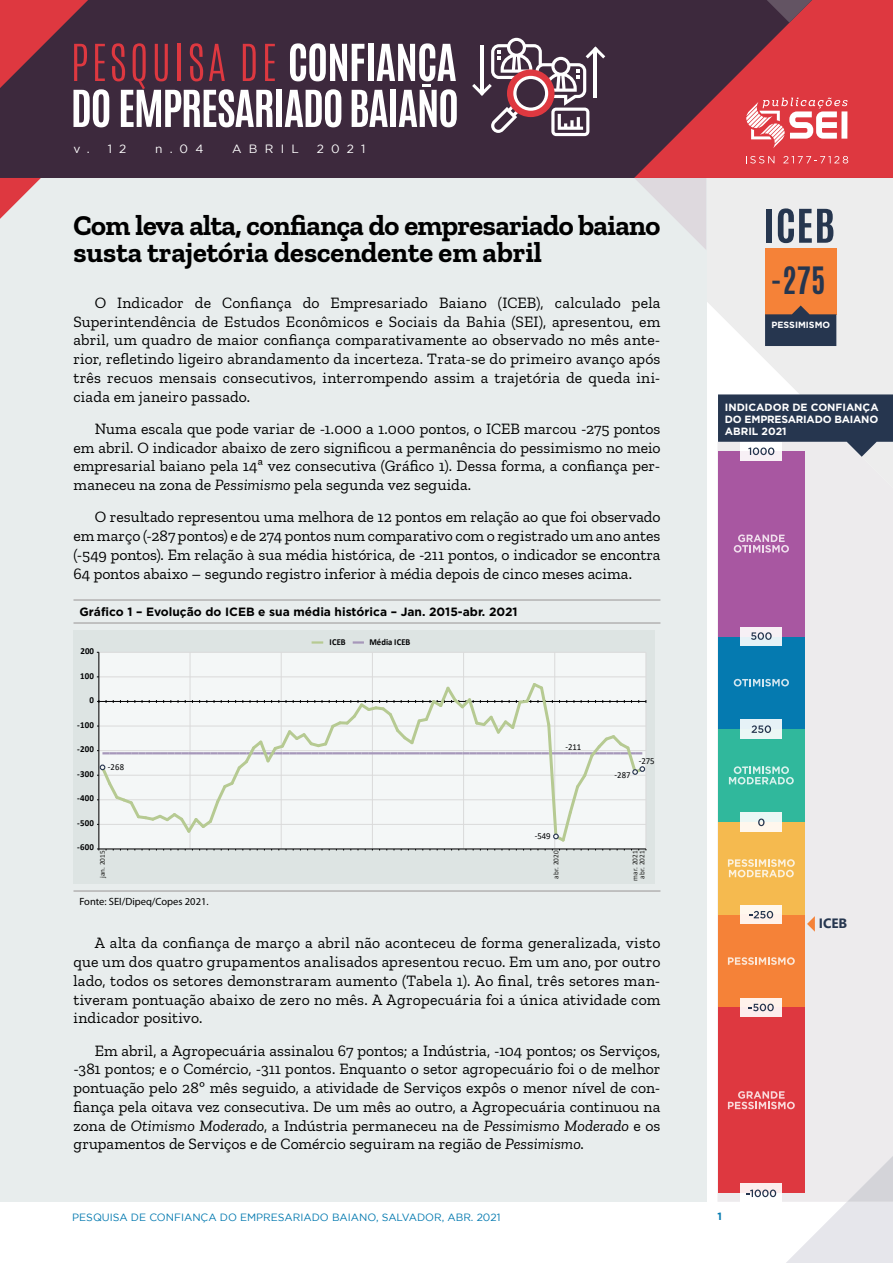
<style>
.page{position:relative;width:893px;height:1263px;background:#fff}
.page>*{position:absolute;margin:0;border:0;box-sizing:border-box;transform-origin:0 0}
.t1{font:700 31.5px "Antonio";color:#26364f}
.t2{font:700 28.5px/27px "Zilla Slab";letter-spacing:-.02em;color:#000}
.t3{font:15.75px/18.8px "Zilla Slab";letter-spacing:.005em;color:#000;text-align:justify}
.t4{font:700 13.5px "Segoe UI";color:#26364f}
.t5{font:700 12px "Gotham";color:#000}
.t6{font:12px "Gotham";letter-spacing:.6em;color:#fff}
.t7{font:10.5px "Gotham";color:#057ab0}
.t8{font:700 10.5px/12px "Gotham";color:#fff;text-align:justify}
.t9{font:10.5px "Myriad Pro";color:#000}
.t10{font:700 10.5px "Gotham";color:#057ab0}
.t11{font:700 9.15px "Calibri";letter-spacing:.03em;color:#010203}
.t12{font:9.15px "Calibri";color:#010203;scale:.96 1}
.t13{font:700 9.15px "Calibri";color:#010203;scale:.94 1}
.t14{font:700 9.15px "Calibri";letter-spacing:.03em;color:#010203;scale:.94 1}
.t15{font:9.15px "Calibri";color:#010203;scale:.94 1}
.t16{font:700 9px "Gotham";color:#fff}
.t17{font:7.35px "Calibri";color:#1d1d1b}
.t18{font:7.2px "Calibri";color:#1d1d1b}
.s1{font-style:italic}
</style>
<div class="page">
<div style="left:717px;top:488px;width:176px;height:714px;background:#edebed"></div>
<svg style="left:786px;top:1156px;width:107px;height:107px"></svg>
<svg style="left:706px;top:178px;width:187px;height:310px;fill:#ededed"></svg>
<div style="left:0;top:178px;width:706px;height:1024px;background:#e8eded"></div>
<div style="left:0;top:0;width:893px;height:178px;background:#3d293d"></div>
<svg style="left:0;top:178px;width:41px;height:41px"></svg>
<svg style="left:635px;top:178px;width:71px;height:71px"></svg>
<svg style="left:634px;top:0;width:259px;height:178px;fill:#de3840"></svg>
<svg style="left:767px;top:0;width:45px;height:23px"></svg>
<svg style="left:472px;top:38px;width:133px;height:98px"></svg>
<svg style="left:0;top:0;width:275px;height:127px"></svg>
<div style="left:276px;top:90px;width:6px;height:37px;background:#fff"></div>
<svg style="left:285px;top:43px;width:172px;height:84px"></svg>
<svg style="left:746px;top:98px;width:102px;height:50px;background:#e97c81"></svg>
<svg style="left:746px;top:156px;width:28px;height:7px"></svg>
<svg style="left:783px;top:156px;width:65px;height:7px"></svg>
<div style="left:766px;top:209px;width:6px;height:34px;background:#26364f"></div>
<svg style="left:778px;top:208px;width:55px;height:35px;background:#818a97"></svg>
<div style="left:765px;top:248px;width:71px;height:66px;background:#f58238"></div>
<svg style="left:765px;top:305px;width:71px;height:41px"></svg>
<hr style="left:74px;top:599px;width:586px;height:2px;background:#b3b2b2">
<hr style="left:74px;top:622px;width:586px;height:2px;background:#b3b2b2">
<hr style="left:74px;top:890px;width:586px;height:2px;background:#b3b2b2">
<div style="left:74px;top:630px;width:581px;height:253px;background:#dde4e3"></div>
<div style="left:100px;top:653px;width:545px;height:23px;background:#f4f7f7"></div>
<hr style="left:99px;top:652px;width:547px;height:1px;background:#dadada">
<svg style="left:312px;top:641px;width:11px;height:3px"></svg>
<svg style="left:353px;top:641px;width:11px;height:3px"></svg>
<hr style="left:190px;top:652px;width:1px;height:197px;background:#dadada">
<hr style="left:281px;top:652px;width:1px;height:197px;background:#dadada">
<hr style="left:372px;top:652px;width:1px;height:197px;background:#dadada">
<hr style="left:463px;top:652px;width:1px;height:197px;background:#dadada">
<hr style="left:554px;top:652px;width:1px;height:197px;background:#dadada">
<hr style="left:646px;top:652px;width:1px;height:197px;background:#dadada">
<hr style="left:99px;top:652px;width:1px;height:197px;background:#010203">
<svg style="left:97px;top:677px;width:550px;height:173px;background:#ebefed"></svg>
<svg style="left:807px;top:916px;width:8px;height:16px"></svg>
<div style="left:718px;top:636px;width:87px;height:93px;background:#057ab0"></div>
<div style="left:718px;top:729px;width:87px;height:93px;background:#30b89c"></div>
<div style="left:718px;top:822px;width:87px;height:93px;background:#f5ba4f"></div>
<div style="left:718px;top:915px;width:87px;height:92px;background:#f58238"></div>
<div style="left:718px;top:451px;width:87px;height:185px;background:#a857a1"></div>
<div style="left:718px;top:1007px;width:87px;height:186px;background:#de3840"></div>
<svg style="left:728px;top:1091px;width:67px;height:18px"></svg>
<svg style="left:728px;top:957px;width:67px;height:8px"></svg>
<svg style="left:728px;top:859px;width:67px;height:18px"></svg>
<svg style="left:734px;top:679px;width:55px;height:7px"></svg>
<svg style="left:734px;top:534px;width:55px;height:19px"></svg>
<svg style="left:729px;top:766px;width:65px;height:18px"></svg>
<div style="left:741px;top:451px;width:41px;height:10px;background:#f7f0f5"></div>
<div style="left:741px;top:636px;width:41px;height:9px;background:#e6f2f7"></div>
<div style="left:741px;top:627px;width:41px;height:9px;background:#f7f0f5"></div>
<div style="left:741px;top:720px;width:41px;height:9px;background:#e6f2f7"></div>
<div style="left:741px;top:729px;width:41px;height:9px;background:#ebf7f5"></div>
<div style="left:741px;top:812px;width:41px;height:10px;background:#ebf7f5"></div>
<div style="left:741px;top:822px;width:41px;height:9px;background:#fff7ed"></div>
<div style="left:741px;top:905px;width:41px;height:10px;background:#fff7ed"></div>
<div style="left:741px;top:915px;width:41px;height:9px;background:#fff2eb"></div>
<div style="left:741px;top:998px;width:41px;height:9px;background:#fff2eb"></div>
<div style="left:741px;top:1007px;width:41px;height:10px;background:#fceded"></div>
<div style="left:741px;top:1193px;width:41px;height:9px;background:#fff"></div>
<div style="left:741px;top:1184px;width:41px;height:9px;background:#fceded"></div>
<svg style="left:751px;top:632px;width:21px;height:8px"></svg>
<svg style="left:752px;top:725px;width:19px;height:8px"></svg>
<svg style="left:758px;top:818px;width:6px;height:8px"></svg>
<svg style="left:749px;top:911px;width:24px;height:7px"></svg>
<svg style="left:749px;top:1004px;width:25px;height:7px"></svg>
<svg style="left:746px;top:1189px;width:30px;height:8px"></svg>
<svg style="left:718px;top:394px;width:175px;height:63px;background:#515b70"></svg>
<p class="t6" style="left:74px;top:142px;width:54px">v. 12</p>
<p class="t6" style="left:155px;top:142px;width:50px">n.04</p>
<p class="t6" style="left:232px;top:142px;width:68px">ABRIL</p>
<p class="t6" style="left:317px;top:142px;width:50px">2021</p>
<h2 class="t2" style="left:74px;top:212px;width:588px">Com leva alta, confiança do empresariado baiano susta trajetória descendente em abril</h2>
<p class="t3" style="left:73px;top:293px;width:588px;text-indent:21px">O Indicador de Confiança do Empresariado Baiano (ICEB), calculado pela Superintendência de Estudos Econômicos e Sociais da Bahia (SEI), apresentou, em abril, um quadro de maior confiança comparativamente ao observado no mês ante&shy;rior, refletindo ligeiro abrandamento da incerteza. Trata-se do primeiro avanço após três recuos mensais consecutivos, interrompendo assim a trajetória de queda ini&shy;ciada em janeiro passado.</p>
<p class="t3" style="left:73px;top:419px;width:588px;text-indent:21px">Numa escala que pode variar de -1.000 a 1.000 pontos, o ICEB marcou -275 pontos em abril. O indicador abaixo de zero significou a permanência do pessimismo no meio empresarial baiano pela 14ª vez consecutiva (Gráfico 1). Dessa forma, a confiança per&shy;maneceu na zona de <span class="s1">Pessimismo</span> pela segunda vez seguida.</p>
<p class="t3" style="left:73px;top:508px;width:588px;text-indent:21px">O resultado representou uma melhora de 12 pontos em relação ao que foi observado em março (-287 pontos) e de 274 pontos num comparativo com o registrado um ano antes (-549 pontos). Em relação à sua média histórica, de -211 pontos, o indicador se encontra 64 pontos abaixo – segundo registro inferior à média depois de cinco meses acima.</p>
<p class="t5" style="left:80px;top:605px;width:440px">Gráfico 1 – Evolução do ICEB e sua média histórica – Jan. 2015-abr. 2021</p>
<p class="t11" style="left:81px;top:645px;width:15px">200</p>
<p class="t11" style="left:80px;top:669px;width:16px">100</p>
<p class="t11" style="left:90px;top:694px;width:6px">0</p>
<p class="t11" style="left:77px;top:718px;width:18px">-100</p>
<p class="t11" style="left:77px;top:743px;width:18px">-200</p>
<p class="t11" style="left:77px;top:767px;width:18px">-300</p>
<p class="t11" style="left:77px;top:792px;width:18px">-400</p>
<p class="t11" style="left:77px;top:816px;width:18px">-500</p>
<p class="t15" style="left:108px;top:760px;width:19px">-268</p>
<p class="t14" style="left:329px;top:635px;width:19px">ICEB</p>
<p class="t13" style="left:370px;top:635px;width:45px">Média ICEB</p>
<p class="t12" style="left:565px;top:741px;width:18px">-211</p>
<p class="t12" style="left:535px;top:829px;width:18px">-549</p>
<p class="t12" style="left:615px;top:769px;width:18px">-287</p>
<p class="t12" style="left:639px;top:755px;width:18px">-275</p>
<p class="t11" style="left:77px;top:841px;width:18px">-600</p>
<p class="t17" style="left:551px;top:878px;width:30px;rotate:-90deg">abr. 2020</p>
<p class="t17" style="left:630px;top:880px;width:32px;rotate:-90deg">mar. 2021</p>
<p class="t18" style="left:98px;top:878px;width:29px;rotate:-90deg">jan. 2015</p>
<p class="t17" style="left:637px;top:878px;width:30px;rotate:-90deg">abr. 2021</p>
<p class="t9" style="left:80px;top:895px;width:131px">Fonte: SEI/Dipeq/Copes 2021.</p>
<p class="t3" style="left:73px;top:934px;width:588px;text-indent:21px">A alta da confiança de março a abril não aconteceu de forma generalizada, visto que um dos quatro grupamentos analisados apresentou recuo. Em um ano, por outro lado, todos os setores demonstraram aumento (Tabela 1). Ao final, três setores man&shy;tiveram pontuação abaixo de zero no mês. A Agropecuária foi a única atividade com indicador positivo.</p>
<p class="t3" style="left:73px;top:1041px;width:588px;text-indent:21px">Em abril, a Agropecuária assinalou 67 pontos; a Indústria, -104 pontos; os Serviços, -381 pontos; e o Comércio, -311 pontos. Enquanto o setor agropecuário foi o de melhor pontuação pelo 28º mês seguido, a atividade de Serviços expôs o menor nível de con&shy;fiança pela oitava vez consecutiva. De um mês ao outro, a Agropecuária continuou na zona de <span class="s1">Otimismo Moderado</span>, a Indústria permaneceu na de <span class="s1">Pessimismo Moderado</span> e os grupamentos de Serviços e de Comércio seguiram na região de <span class="s1">Pessimismo</span>.</p>
<h1 class="t1" style="left:771px;top:257px;width:56px">-275</h1>
<p class="t16" style="left:772px;top:320px;width:60px">PESSIMISMO</p>
<p class="t8" style="left:725px;top:401px;width:155px">INDICADOR DE CONFIANÇA DO EMPRESARIADO BAIANO ABRIL 2021</p>
<p class="t4" style="left:819px;top:911px;width:30px">ICEB</p>
<p class="t7" style="left:72px;top:1211px;width:430px">PESQUISA DE CONFIANÇA DO EMPRESARIADO BAIANO, SALVADOR, ABR. 2021</p>
<p class="t10" style="left:717px;top:1211px;width:6px">1</p>
</div>
